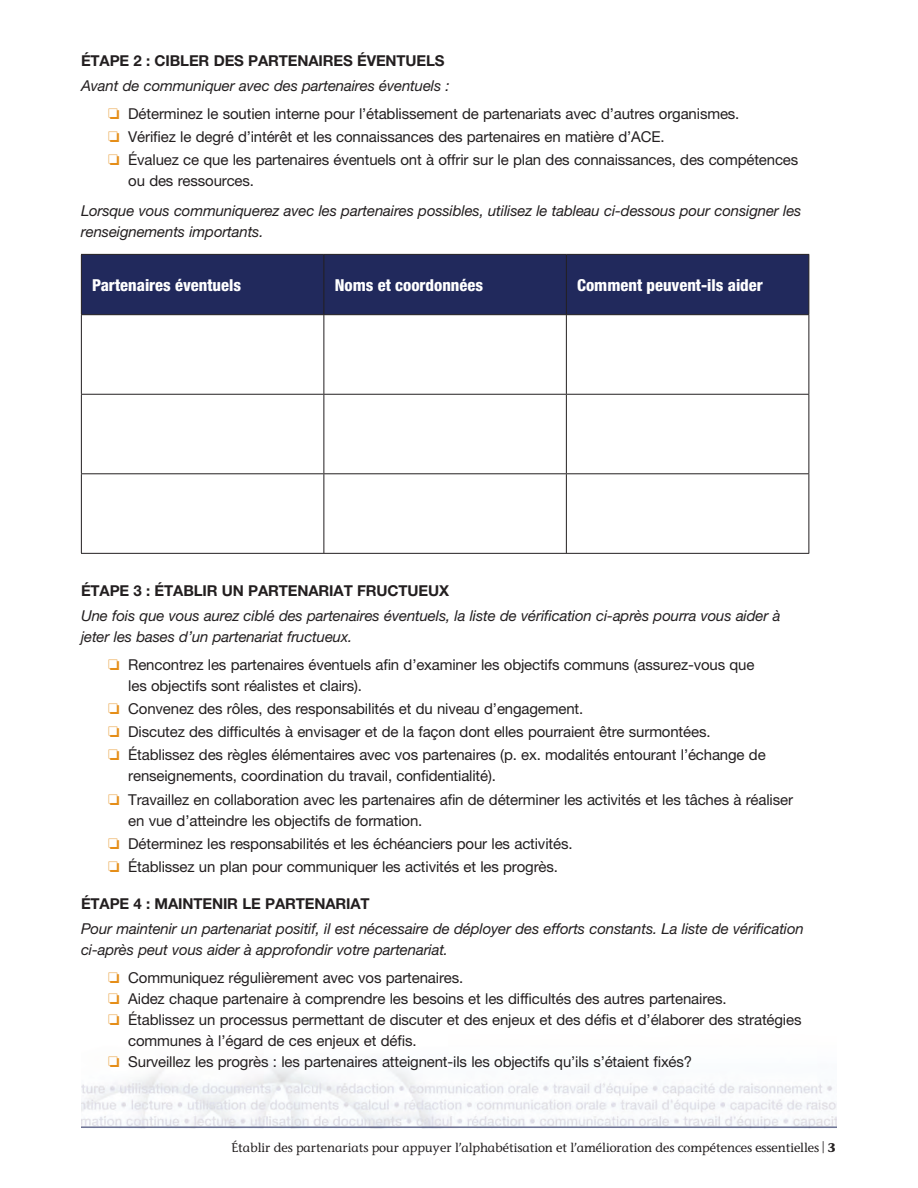
<style>
.page{position:relative;width:918px;height:1188px;background:#fff}
.page>*{position:absolute;margin:0;border:0;box-sizing:border-box;transform-origin:0 0}
.t1{font:800 condensed 16.5px "Helvetica Neue";color:#fff}
.t2{font:15px/23.1px "Helvetica Neue";letter-spacing:-.01em;color:#231f20}
.t3{font:italic 15px/21px "Helvetica Neue";letter-spacing:-.01em;color:#231f20}
.t4{font:700 15px "Helvetica Neue";letter-spacing:-.01em;color:#231f20}
.t5{font:500 12px "Stone Inf";letter-spacing:-.01em;color:#231f20}
.s1{font-style:italic}
.s2{color:#e58e19}
.s3{font-weight:700}
</style>
<div class="page">
<img style="left:81px;top:1063px;width:756px;height:64px">
<hr style="left:81px;top:1127px;width:756px;height:1px;background:#21295c">
<div style="left:82px;top:255px;width:726px;height:59px;background:#21295c"></div>
<hr style="left:81px;top:315px;width:1px;height:79px;background:#231f20">
<hr style="left:324px;top:315px;width:1px;height:79px;background:#231f20">
<hr style="left:566px;top:315px;width:1px;height:79px;background:#231f20">
<hr style="left:808px;top:315px;width:1px;height:79px;background:#231f20">
<hr style="left:81px;top:394px;width:243px;height:1px;background:#231f20">
<hr style="left:81px;top:395px;width:1px;height:78px;background:#231f20">
<hr style="left:324px;top:394px;width:242px;height:1px;background:#231f20">
<hr style="left:324px;top:395px;width:1px;height:78px;background:#231f20">
<hr style="left:566px;top:394px;width:243px;height:1px;background:#231f20">
<hr style="left:566px;top:395px;width:1px;height:78px;background:#231f20">
<hr style="left:808px;top:395px;width:1px;height:78px;background:#231f20">
<hr style="left:81px;top:473px;width:243px;height:1px;background:#231f20">
<hr style="left:81px;top:474px;width:1px;height:79px;background:#231f20">
<hr style="left:324px;top:473px;width:242px;height:1px;background:#231f20">
<hr style="left:324px;top:474px;width:1px;height:79px;background:#231f20">
<hr style="left:566px;top:473px;width:243px;height:1px;background:#231f20">
<hr style="left:566px;top:474px;width:1px;height:79px;background:#231f20">
<hr style="left:808px;top:474px;width:1px;height:79px;background:#231f20">
<hr style="left:81px;top:553px;width:728px;height:1px;background:#231f20">
<hr style="left:81px;top:254px;width:243px;height:1px;background:#231f20">
<hr style="left:81px;top:255px;width:1px;height:59px;background:#231f20">
<hr style="left:324px;top:254px;width:242px;height:1px;background:#231f20">
<hr style="left:324px;top:255px;width:1px;height:59px;background:#231f20">
<hr style="left:566px;top:254px;width:243px;height:1px;background:#231f20">
<hr style="left:566px;top:255px;width:1px;height:59px;background:#231f20">
<hr style="left:808px;top:255px;width:1px;height:59px;background:#231f20">
<hr style="left:81px;top:314px;width:728px;height:1px;background:#231f20">
<p class="t4" style="left:81px;top:55px;width:365px">ÉTAPE 2 : CIBLER DES PARTENAIRES ÉVENTUELS</p>
<p class="t2" style="left:108px;top:73px;width:633px;line-height:27.8px;text-indent:-27px"><span class="s1">Avant de communiquer avec des partenaires éventuels :<br></span><span class="s2">❏</span> Déterminez le soutien interne pour l’établissement de partenariats avec d’autres organismes.</p>
<p class="t2" style="left:108px;top:127px;width:692px"><span class="s2">❏</span> Vérifiez le degré d’intérêt et les connaissances des partenaires en matière d’ACE.<br><span class="s2">❏</span> Évaluez ce que les partenaires éventuels ont à offrir sur le plan des connaissances, des compétences</p>
<p class="t2" style="left:128px;top:171px;width:127px">ou des ressources.</p>
<p class="t3" style="left:81px;top:202px;width:722px">Lorsque vous communiquerez avec les partenaires possibles, utilisez le tableau ci-dessous pour consigner les renseignements importants.</p>
<p class="t1" style="left:92px;top:279px;width:150px">Partenaires éventuels</p>
<p class="t1" style="left:335px;top:279px;width:150px">Noms et coordonnées</p>
<p class="t1" style="left:577px;top:279px;width:187px">Comment peuvent-ils aider</p>
<p class="t4" style="left:81px;top:585px;width:370px">ÉTAPE 3 : ÉTABLIR UN PARTENARIAT FRUCTUEUX</p>
<p class="t3" style="left:81px;top:607px;width:701px">Une fois que vous aurez ciblé des partenaires éventuels, la liste de vérification ci-après pourra vous aider à jeter les bases d’un partenariat fructueux.</p>
<p class="t2" style="left:128px;top:656px;width:628px;line-height:21px;text-indent:-20px"><span class="s2">❏</span> Rencontrez les partenaires éventuels afin d’examiner les objectifs communs (assurez-vous que les objectifs sont réalistes et clairs).</p>
<p class="t2" style="left:108px;top:699px;width:659px"><span class="s2">❏</span> Convenez des rôles, des responsabilités et du niveau d’engagement.<br><span class="s2">❏</span> Discutez des difficultés à envisager et de la façon dont elles pourraient être surmontées.<br><span class="s2">❏</span> Établissez des règles élémentaires avec vos partenaires (p. ex. modalités entourant l’échange de</p>
<p class="t2" style="left:108px;top:766px;width:687px;text-indent:20px">renseignements, coordination du travail, confidentialité).<br><span class="s2">❏</span> Travaillez en collaboration avec les partenaires afin de déterminer les activités et les tâches à réaliser</p>
<p class="t2" style="left:108px;top:810px;width:466px;text-indent:20px">en vue d’atteindre les objectifs de formation.<br><span class="s2">❏</span> Déterminez les responsabilités et les échéanciers pour les activités. <span class="s2">❏</span> Établissez un plan pour communiquer les activités et les progrès.</p>
<p class="t4" style="left:81px;top:898px;width:290px">ÉTAPE 4 : MAINTENIR LE PARTENARIAT</p>
<p class="t3" style="left:81px;top:920px;width:724px">Pour maintenir un partenariat positif, il est nécessaire de déployer des efforts constants. La liste de vérification ci-après peut vous aider à approfondir votre partenariat.</p>
<p class="t2" style="left:108px;top:967px;width:357px"><span class="s2">❏</span> Communiquez régulièrement avec vos partenaires.</p>
<p class="t2" style="left:108px;top:988px;width:620px"><span class="s2">❏</span> Aidez chaque partenaire à comprendre les besoins et les difficultés des autres partenaires.</p>
<p class="t2" style="left:108px;top:1009px;width:695px"><span class="s2">❏</span> Établissez un processus permettant de discuter et des enjeux et des défis et d’élaborer des stratégies</p>
<p class="t2" style="left:128px;top:1030px;width:290px">communes à l’égard de ces enjeux et défis.</p>
<p class="t2" style="left:108px;top:1051px;width:586px"><span class="s2">❏</span> Surveillez les progrès : les partenaires atteignent-ils les objectifs qu’ils s’étaient fixés?</p>
<p class="t5" style="left:231px;top:1142px;width:606px">Établir des partenariats pour appuyer l’alphabétisation et l’amélioration des compétences essentielles | <span class="s3">3</span></p>
</div>
